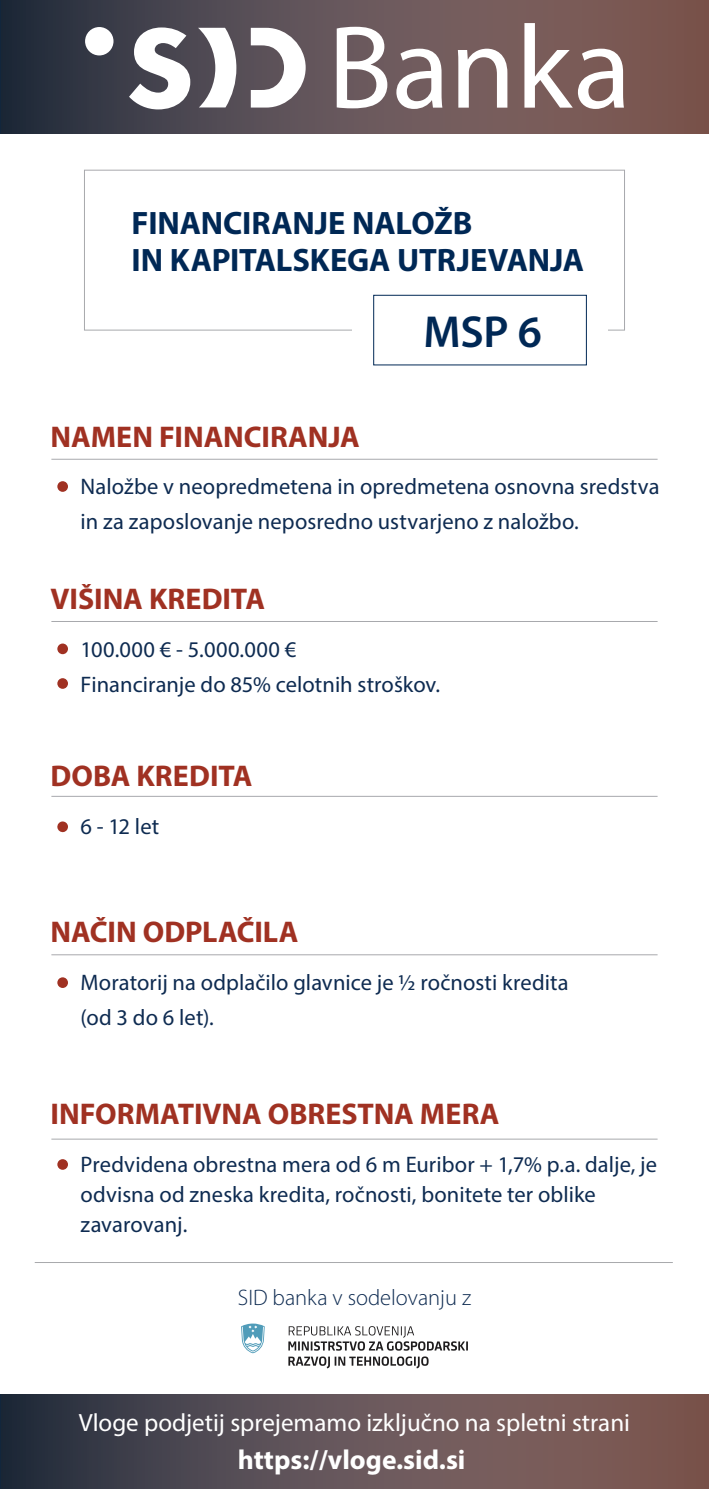
<style>
.page{position:relative;width:709px;height:1489px;background:#fff}
.page>*{position:absolute;margin:0;border:0;box-sizing:border-box;transform-origin:0 0}
.t1{font:600 45px "Myriad Pro";color:#002855}
.t2{font:700 32.5px/37.5px "Myriad Pro";letter-spacing:-.005em;color:#002855}
.t3{font:700 30px "Myriad Pro";color:#a03122}
.t4{font:700 27.5px "Myriad Pro";color:#fff}
.t5{font:25px "Myriad Pro";color:#fff}
.t6{font:22.5px/35px "Myriad Pro";letter-spacing:.005em;color:#0e2b51}
.t7{font:300 22.5px "Myriad Pro";color:#0e2b51}
</style>
<div class="page">
<hr style="left:51px;top:459px;width:606px;height:1px;background:#a8a9ad">
<hr style="left:51px;top:621px;width:606px;height:1px;background:#a8a9ad">
<hr style="left:51px;top:795px;width:606px;height:1px;background:#a8a9ad">
<hr style="left:51px;top:954px;width:606px;height:1px;background:#a8a9ad">
<hr style="left:51px;top:1138px;width:606px;height:1px;background:#a8a9ad">
<svg style="left:0;top:0;width:709px;height:134px;background:#5a4c50"></svg>
<svg style="left:0;top:1394px;width:709px;height:94px;background:#5e4e52"></svg>
<div style="left:85px;top:27px;width:28px;height:28px;background:#fff;border-radius:50%"></div>
<svg style="left:129px;top:27px;width:61px;height:82px"></svg>
<svg style="left:198px;top:28px;width:38px;height:79px"></svg>
<svg style="left:251px;top:28px;width:55px;height:80px"></svg>
<svg style="left:337px;top:27px;width:50px;height:81px"></svg>
<svg style="left:396px;top:49px;width:46px;height:60px"></svg>
<svg style="left:458px;top:49px;width:49px;height:59px"></svg>
<svg style="left:524px;top:23px;width:100px;height:86px"></svg>
<div style="left:57px;top:481px;width:11px;height:11px;background:#a03122;border-radius:50%"></div>
<div style="left:57px;top:643px;width:11px;height:11px;background:#a03122;border-radius:50%"></div>
<div style="left:57px;top:678px;width:11px;height:10px;background:#a03122;border-radius:50%"></div>
<div style="left:57px;top:821px;width:11px;height:11px;background:#a03122;border-radius:50%"></div>
<div style="left:57px;top:977px;width:11px;height:10px;background:#a03122;border-radius:50%"></div>
<div style="left:57px;top:1159px;width:11px;height:10px;background:#a03122;border-radius:50%"></div>
<div style="left:84px;top:170px;width:541px;height:160px;border:1px solid #a8a9ad"></div>
<div style="left:352px;top:288px;width:255px;height:84px;background:#fff"></div>
<div style="left:373px;top:295px;width:214px;height:70px;border:1px solid #002855"></div>
<hr style="left:35px;top:1261px;width:638px;height:1px;background:#a8a9ad">
<svg style="left:241px;top:1323px;width:24px;height:30px"></svg>
<svg style="left:288px;top:1326px;width:180px;height:24px"></svg>
<svg style="left:288px;top:1356px;width:140px;height:12px"></svg>
<h2 class="t2" style="left:132px;top:203px;width:454px">FINANCIRANJE NALOŽB<br>IN KAPITALSKEGA UTRJEVANJA</h2>
<h1 class="t1" style="left:423px;top:303px;width:120px">MSP 6</h1>
<h3 class="t3" style="left:51px;top:417px;width:311px">NAMEN FINANCIRANJA</h3>
<p class="t6" style="left:81px;top:469px;width:580px">Naložbe v neopredmetena in opredmetena osnovna sredstva in za zaposlovanje neposredno ustvarjeno z naložbo.</p>
<h3 class="t3" style="left:51px;top:579px;width:216px">VIŠINA KREDITA</h3>
<p class="t6" style="left:81px;top:631px;width:361px">100.000 € - 5.000.000 €<br>Financiranje do 85% celotnih stroškov.</p>
<h3 class="t3" style="left:51px;top:756px;width:203px">DOBA KREDITA</h3>
<p class="t6" style="left:81px;top:808px;width:80px">6 - 12 let</p>
<h3 class="t3" style="left:51px;top:912px;width:249px">NAČIN ODPLAČILA</h3>
<p class="t6" style="left:81px;top:964px;width:489px">Moratorij na odplačilo glavnice je ½ ročnosti kredita (od 3 do 6 let).</p>
<h3 class="t3" style="left:51px;top:1094px;width:450px">INFORMATIVNA OBRESTNA MERA</h3>
<p class="t6" style="left:81px;top:1148px;width:578px;line-height:30px">Predvidena obrestna mera od 6 m Euribor + 1,7% p.a. dalje, je odvisna od zneska kredita, ročnosti, bonitete ter oblike zavarovanj.</p>
<p class="t7" style="left:238px;top:1283px;width:235px">SID banka v sodelovanju z</p>
<p class="t5" style="left:79px;top:1407px;width:552px">Vloge podjetij sprejemamo izključno na spletni strani</p>
<p class="t4" style="left:238px;top:1441px;width:229px">https://vloge.sid.si</p>
</div>
